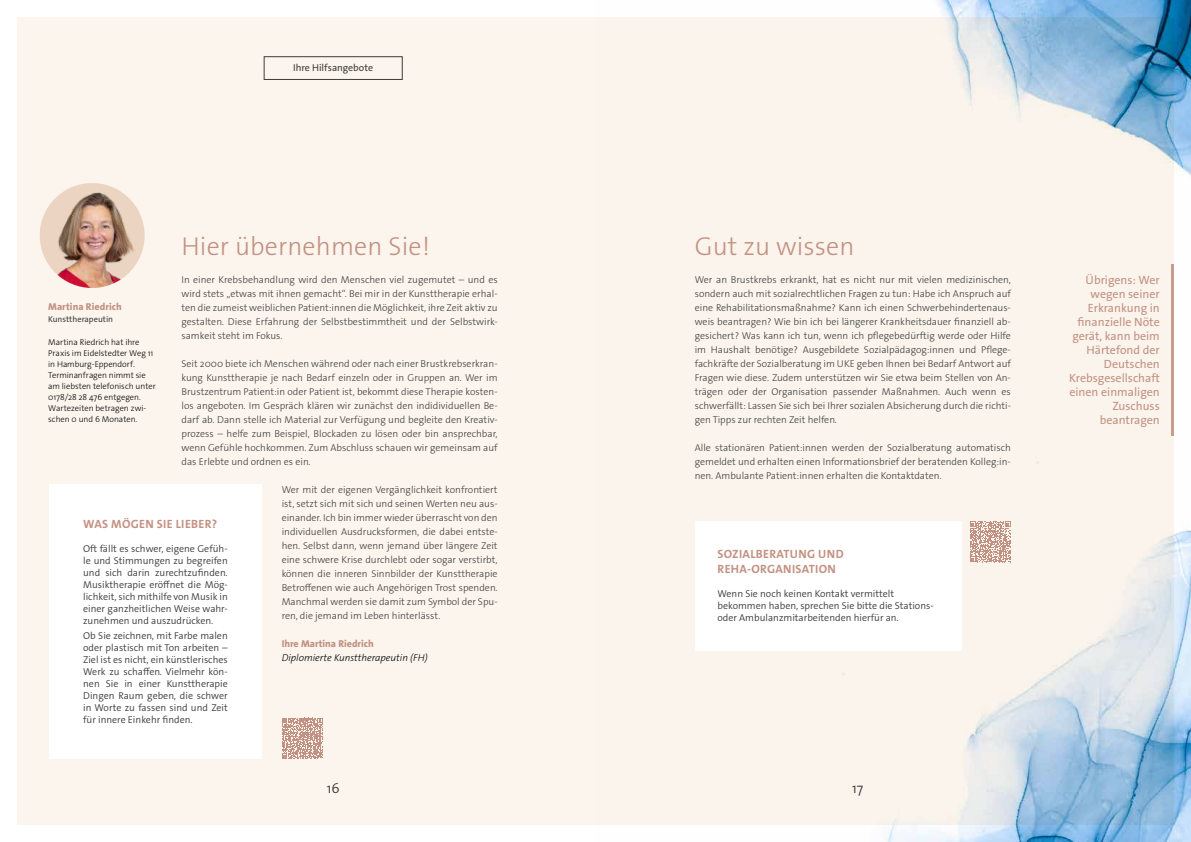
<style>
.page{position:relative;width:1191px;height:842px;background:#fff}
.page>*{position:absolute;margin:0;border:0;box-sizing:border-box;transform-origin:0 0}
.t1{font:300 26px "The Sans Os F";letter-spacing:.005em;color:#c39182}
.t2{font:300 14px "The Sans Os F";color:#3c3c3b}
.t3{font:12px/14px "The Sans Os F";color:#c39182;text-align:right}
.t4{font:700 12px/14.4px "The Sans Os F";letter-spacing:.025em;color:#c39182}
.t5{font:300 10px/14px "The Sans Os F";color:#3c3c3b;text-align:justify}
.t6{font:300 10px/12px "The Sans Os F";color:#3c3c3b;text-align:justify}
.t7{font:800 10px "The Sans Os F";color:#c39182}
.t8{font:italic 300 10px "The Sans Os F";color:#000}
.t9{font:10px "The Sans Os F";letter-spacing:-.005em;color:#3c3c3b}
.t10{font:300 8.5px/11px "The Sans Os F";letter-spacing:-.005em;color:#000}
.t11{font:8.5px "The Sans Os F";color:#3c3c3b}
</style>
<div class="page">
<div style="left:17px;top:17px;width:1157px;height:808px;background:#fbf5ed"></div>
<img style="left:842px;top:0;width:349px;height:842px">
<div style="left:264px;top:56px;width:138px;height:24px;border:1px solid #3c3c3b"></div>
<img style="left:40px;top:185px;width:105px;height:103px">
<div style="left:49px;top:485px;width:213px;height:274px;background:#fff"></div>
<svg style="left:282px;top:718px;width:41px;height:41px"></svg>
<div style="left:694px;top:521px;width:267px;height:130px;background:#fff"></div>
<svg style="left:969px;top:521px;width:41px;height:41px"></svg>
<hr style="left:1171px;top:264px;width:3px;height:172px;background:#c39182">
<p class="t9" style="left:293px;top:61px;width:81px">Ihre Hilfsangebote</p>
<h1 class="t1" style="left:181px;top:230px;width:250px">Hier übernehmen Sie!</h1>
<p class="t5" style="left:181px;top:273px;width:318px">In einer Krebsbehandlung wird den Menschen viel zugemutet – und es wird stets „etwas mit ihnen gemacht“. Bei mir in der Kunsttherapie erhal&shy;ten die zumeist weiblichen Patient:innen die Möglichkeit, ihre Zeit aktiv zu gestalten. Diese Erfahrung der Selbstbestimmtheit und der Selbstwirk&shy;samkeit steht im Fokus.</p>
<p class="t5" style="left:181px;top:357px;width:318px">Seit 2000 biete ich Menschen während oder nach einer Brustkrebserkran&shy;kung Kunsttherapie je nach Bedarf einzeln oder in Gruppen an. Wer im Brustzentrum Patient:in oder Patient ist, bekommt diese Therapie kosten&shy;los angeboten. Im Gespräch klären wir zunächst den indidividuellen Be&shy;darf ab. Dann stelle ich Material zur Verfügung und begleite den Kreativ&shy;prozess – helfe zum Beispiel, Blockaden zu lösen oder bin ansprechbar, wenn Gefühle hochkommen. Zum Abschluss schauen wir gemeinsam auf das Erlebte und ordnen es ein.</p>
<p class="t5" style="left:282px;top:483px;width:217px">Wer mit der eigenen Vergänglichkeit konfrontiert ist, setzt sich mit sich und seinen Werten neu aus&shy;einander. Ich bin immer wieder überrascht von den individuellen Ausdrucksformen, die dabei entste&shy;hen. Selbst dann, wenn jemand über längere Zeit eine schwere Krise durchlebt oder sogar verstirbt, können die inneren Sinnbilder der Kunsttherapie Betroffenen wie auch Angehörigen Trost spenden.<br>Manchmal werden sie damit zum Symbol der Spu&shy;ren, die jemand im Leben hinterlässt.</p>
<p class="t7" style="left:282px;top:637px;width:94px">Ihre Martina Riedrich</p>
<p class="t8" style="left:282px;top:651px;width:147px">Diplomierte Kunsttherapeutin (FH)</p>
<p class="t7" style="left:48px;top:300px;width:75px">Martina Riedrich</p>
<p class="t11" style="left:48px;top:314px;width:66px">Kunsttherapeutin</p>
<p class="t10" style="left:48px;top:337px;width:109px">Martina Riedrich hat ihre<br>Praxis im Eidelstedter Weg 11 in Hamburg-Eppendorf.<br>Terminanfragen nimmt sie am liebsten telefonisch unter<br>0178/28 28 476 entgegen.<br>Wartezeiten betragen zwi&shy;schen 0 und 6 Monaten.</p>
<p class="t4" style="left:83px;top:516px;width:135px">WAS MÖGEN SIE LIEBER?</p>
<p class="t6" style="left:83px;top:542px;width:146px">Oft fällt es schwer, eigene Gefüh&shy;le und Stimmungen zu begreifen und sich darin zurechtzufinden.<br>Musiktherapie eröffnet die Mög&shy;lichkeit, sich mithilfe von Musik in einer ganzheitlichen Weise wahr&shy;zunehmen und auszudrücken.</p>
<p class="t6" style="left:83px;top:629px;width:146px">Ob Sie zeichnen, mit Farbe malen oder plastisch mit Ton arbeiten – Ziel ist es nicht, ein künstlerisches Werk zu schaffen. Vielmehr kön&shy;nen Sie in einer Kunsttherapie Dingen Raum geben, die schwer in Worte zu fassen sind und Zeit für innere Einkehr finden.</p>
<h2 class="t2" style="left:327px;top:779px;width:14px">16</h2>
<h1 class="t1" style="left:694px;top:230px;width:161px">Gut zu wissen</h1>
<p class="t5" style="left:694px;top:273px;width:318px">Wer an Brustkrebs erkrankt, hat es nicht nur mit vielen medizinischen, sondern auch mit sozialrechtlichen Fragen zu tun: Habe ich Anspruch auf eine Rehabilitationsmaßnahme? Kann ich einen Schwerbehindertenaus&shy;weis beantragen? Wie bin ich bei längerer Krankheitsdauer finanziell ab&shy;gesichert? Was kann ich tun, wenn ich pflegebedürftig werde oder Hilfe im Haushalt benötige? Ausgebildete Sozialpädagog:innen und Pflege&shy;fachkräfte der Sozialberatung im UKE geben Ihnen bei Bedarf Antwort auf Fragen wie diese. Zudem unterstützen wir Sie etwa beim Stellen von An&shy;trägen oder der Organisation passender Maßnahmen. Auch wenn es schwerfällt: Lassen Sie sich bei Ihrer sozialen Absicherung durch die richti&shy;gen Tipps zur rechten Zeit helfen.</p>
<p class="t5" style="left:694px;top:441px;width:318px">Alle stationären Patient:innen werden der Sozialberatung automatisch gemeldet und erhalten einen Informationsbrief der beratenden Kolleg:in&shy;nen. Ambulante Patient:innen erhalten die Kontaktdaten.</p>
<p class="t4" style="left:717px;top:547px;width:128px">SOZIALBERATUNG UND<br>REHA-ORGANISATION</p>
<p class="t6" style="left:717px;top:587px;width:218px;text-align:left">Wenn Sie noch keinen Kontakt vermittelt bekommen haben, sprechen Sie bitte die Stations&shy;oder Ambulanzmitarbeitenden hierfür an.</p>
<p class="t3" style="left:1069px;top:273px;width:92px">Übrigens: Wer wegen seiner<br>Erkrankung in finanzielle Nöte gerät, kann beim<br>Härtefond der<br>Deutschen<br>Krebsgesellschaft einen einmaligen<br>Zuschuss beantragen</p>
<h2 class="t2" style="left:852px;top:779px;width:13px">17</h2>
</div>
